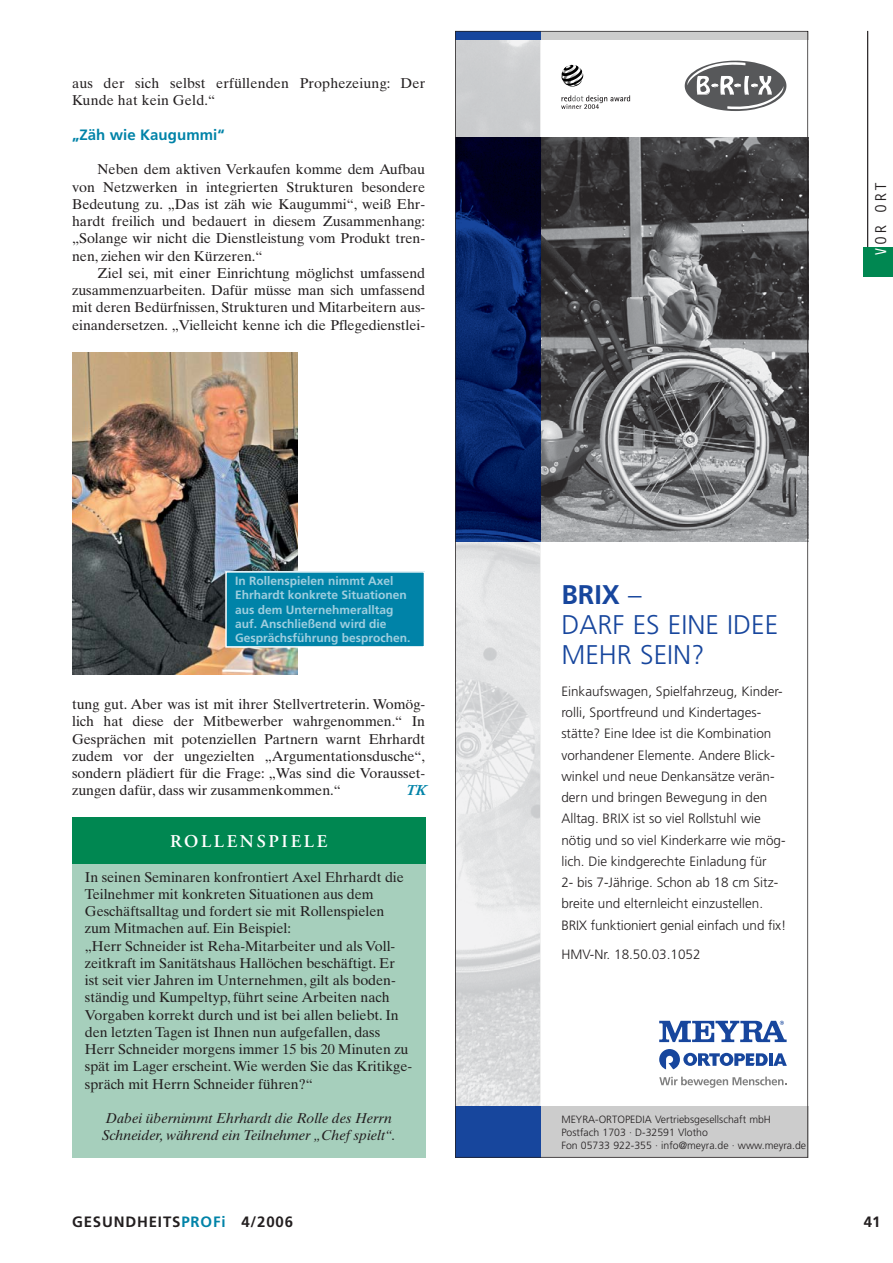
<style>
.page{position:relative;width:893px;height:1263px;background:#fff}
.page>*{position:absolute;margin:0;border:0;box-sizing:border-box;transform-origin:0 0}
.t1{font:27px/30px "Frutiger Light+FOZEPD";color:#17469d}
.t2{font:27px "Frutiger Bold+KDNQLH";color:#17469d}
.t3{font:600 18px "Adobe Garamond";letter-spacing:.155em;color:#fff}
.t4{font:700 15px "Frutiger";letter-spacing:.055em;color:#231f20}
.t5{font:700 15px "Frutiger";letter-spacing:.005em;color:#0083a8}
.t6{font:700 15px "Letter Gothic";letter-spacing:.12em;color:#231f20}
.t7{font:italic 700 15px "Adobe Garamond";color:#0083a8}
.t8{font:14.25px/17.2px "Times Ten";letter-spacing:-.005em;color:#231f20;text-align:justify}
.t9{font:italic 14.25px/17.2px "Times Ten";letter-spacing:-.005em;color:#231f20}
.t10{font:13.5px/21.3px "Frutiger Light+FOZEPD";color:#231f20}
.t11{font:700 12px/14.1px "Frutiger";color:#9ecedf}
.t12{font:10.5px/12.8px "Frutiger Light+FOZEPD";color:#231f20}
.s1{color:#fff}
.s2{font-family:"Frutiger Light+FOZEPD"}
.s3{color:#0083a8}
</style>
<div class="page">
<hr style="left:867px;top:31px;width:1px;height:224px;background:#231f20">
<div style="left:863px;top:247px;width:29px;height:29px;background:#008751"></div>
<div style="left:451px;top:27px;width:361px;height:1135px;background:linear-gradient(to right,#fff,#fff)"></div>
<svg style="left:455px;top:31px;width:353px;height:1127px"></svg>
<img style="left:72px;top:353px;width:225px;height:322px">
<div style="left:226px;top:572px;width:198px;height:75px;background:#0083a8"></div>
<div style="left:225px;top:571px;width:200px;height:77px;border:2px solid #fff"></div>
<div style="left:72px;top:818px;width:353px;height:46px;background:#008751"></div>
<div style="left:72px;top:864px;width:353px;height:294px;background:#a6cfbc"></div>
<p class="t8" style="left:72px;top:76px;width:354px">aus der sich selbst erfüllenden Prophezeiung: Der<br>Kunde hat kein Geld.“</p>
<p class="t5" style="left:72px;top:129px;width:154px">„Zäh wie Kaugummi“</p>
<p class="t8" style="left:72px;top:162px;width:354px;text-indent:26px">Neben dem aktiven Verkaufen komme dem Aufbau von Netzwerken in integrierten Strukturen besondere Bedeutung zu. „Das ist zäh wie Kaugummi“, weiß Ehr&shy;hardt freilich und bedauert in diesem Zusammenhang: „Solange wir nicht die Dienstleistung vom Produkt tren&shy;nen, ziehen wir den Kürzeren.“</p>
<p class="t8" style="left:72px;top:266px;width:354px;text-indent:26px">Ziel sei, mit einer Einrichtung möglichst umfassend zusammenzuarbeiten. Dafür müsse man sich umfassend mit deren Bedürfnissen, Strukturen und Mitarbeitern aus&shy;einandersetzen. „Vielleicht kenne ich die Pflegedienstlei-</p>
<p class="t11" style="left:235px;top:575px;width:177px">In Rollenspielen nimmt Axel<br>Ehrhardt konkrete Situationen aus dem Unternehmeralltag auf. Anschließend wird die<br>Gesprächsführung besprochen.</p>
<p class="t8" style="left:72px;top:697px;width:354px">tung gut. Aber was ist mit ihrer Stellvertreterin. Womög&shy;lich hat diese der Mitbewerber wahrgenommen.“ In Gesprächen mit potenziellen Partnern warnt Ehrhardt zudem vor der ungezielten „Argumentationsdusche“, sondern plädiert für die Frage: „Was sind die Vorausset&shy;zungen dafür, dass wir zusammenkommen.“</p>
<p class="t7" style="left:405px;top:785px;width:22px">TK</p>
<p class="t3" style="left:170px;top:834px;width:159px">ROLLENSPIELE</p>
<p class="t8" style="left:85px;top:870px;width:329px;text-align:left">In seinen Seminaren konfrontiert Axel Ehrhardt die Teilnehmer mit konkreten Situationen aus dem Geschäftsalltag und fordert sie mit Rollenspielen zum Mitmachen auf. Ein Beispiel:<br>„Herr Schneider ist Reha-Mitarbeiter und als Voll&shy;zeitkraft im Sanitätshaus Hallöchen beschäftigt. Er ist seit vier Jahren im Unternehmen, gilt als boden&shy;ständig und Kumpeltyp, führt seine Arbeiten nach Vorgaben korrekt durch und ist bei allen beliebt. In den letzten Tagen ist Ihnen nun aufgefallen, dass Herr Schneider morgens immer 15 bis 20 Minuten zu spät im Lager erscheint. Wie werden Sie das Kritikge&shy;spräch mit Herrn Schneider führen?“</p>
<p class="t9" style="left:102px;top:1111px;width:295px">Dabei übernimmt Ehrhardt die Rolle des Herrn<br>Schneider, während ein Teilnehmer „Chef spielt“.</p>
<p class="t6" style="left:875px;top:256px;width:75px;rotate:-90deg"><span class="s1">V</span>OR ORT</p>
<h1 class="t2" style="left:561px;top:579px;width:82px">BRIX <span class="s2">–</span></h1>
<h1 class="t1" style="left:561px;top:612px;width:218px">DARF ES EINE IDEE<br>MEHR SEIN?</h1>
<p class="t10" style="left:561px;top:682px;width:226px">Einkaufswagen, Spielfahrzeug, Kinder&shy;rolli, Sportfreund und Kindertages&shy;stätte? Eine Idee ist die Kombination vorhandener Elemente. Andere Blick&shy;winkel und neue Denkansätze verän&shy;dern und bringen Bewegung in den Alltag. BRIX ist so viel Rollstuhl wie nötig und so viel Kinderkarre wie mög&shy;lich. Die kindgerechte Einladung für<br>2- bis 7-Jährige. Schon ab 18 cm Sitz&shy;breite und elternleicht einzustellen.<br>BRIX funktioniert genial einfach und fix!</p>
<p class="t10" style="left:561px;top:945px;width:141px">HMV-Nr. 18.50.03.1052</p>
<p class="t12" style="left:561px;top:1114px;width:246px">MEYRA-ORTOPEDIA Vertriebsgesellschaft mbH<br>Postfach 1703 · D-32591 Vlotho<br>Fon 05733 922-355 · info@meyra.de · www.meyra.de</p>
<p class="t4" style="left:72px;top:1216px;width:222px">GESUNDHEITS<span class="s3">PROFi</span> 4/2006</p>
<p class="t4" style="left:863px;top:1216px;width:18px">41</p>
</div>
